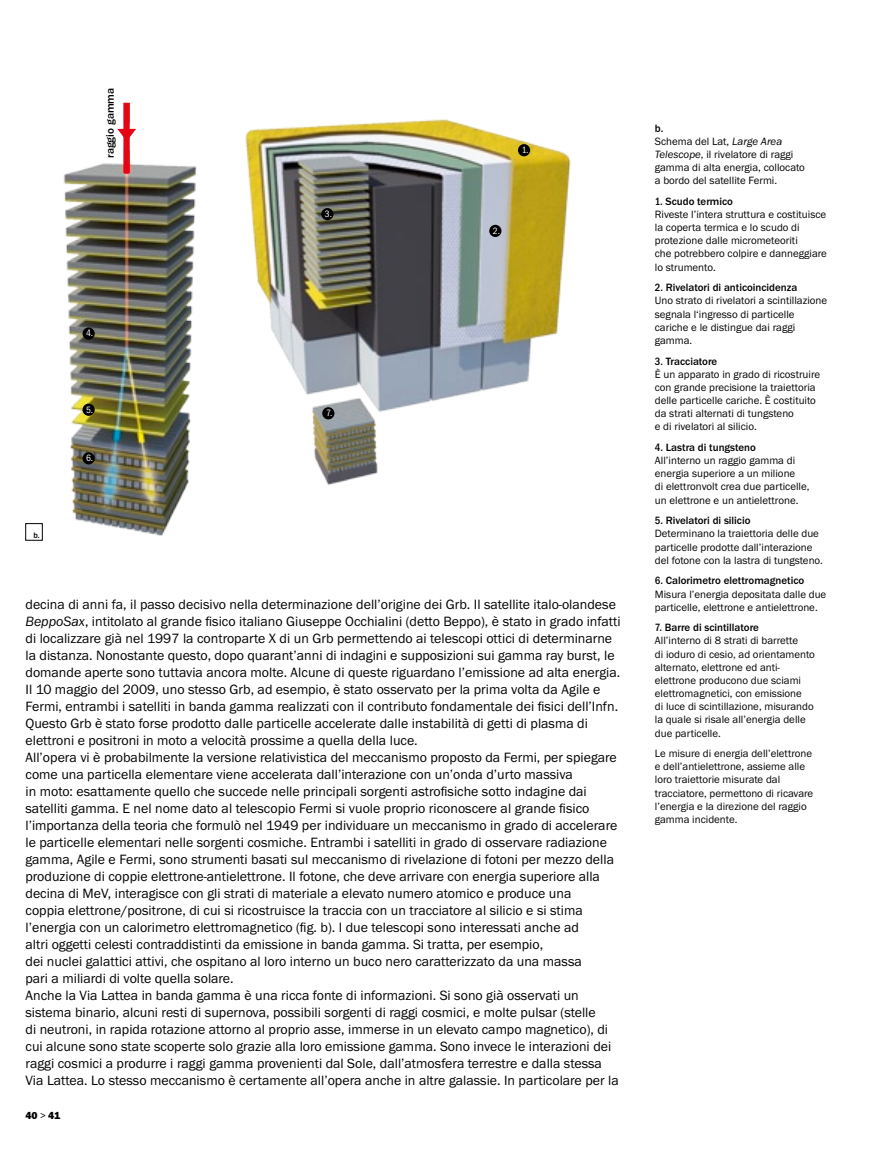
<style>
.page{position:relative;width:893px;height:1149px;background:#fff}
.page>*{position:absolute;margin:0;border:0;box-sizing:border-box;transform-origin:0 0}
.t1{font:13.95px/17px "Franklin Gothic";color:#000}
.t2{font:500 11.25px "Franklin Gothic";color:#000}
.t3{font:10.95px/13.2px "Franklin Gothic";color:#000}
.t4{font:800 10.5px "Franklin Gothic";color:#000}
.t5{font:condensed 9.45px "Franklin Gothic";color:#fff}
.t6{font:500 8.25px "Franklin Gothic";color:#000}
.s1{font-style:italic}
.s2{font-weight:400}
.s3{font-weight:500}
.s4{font-weight:500;font-stretch:condensed}
</style>
<div class="page">
<div style="left:26px;top:523px;width:17px;height:17px;border:1px solid #000"></div>
<img style="left:63px;top:163px;width:134px;height:373px">
<img style="left:245px;top:119px;width:326px;height:366px">
<svg style="left:117px;top:103px;width:19px;height:71px"></svg>
<div style="left:518px;top:144px;width:12px;height:12px;background:#000;border-radius:50%"></div>
<div style="left:489px;top:225px;width:12px;height:12px;background:#000;border-radius:50%"></div>
<div style="left:321px;top:208px;width:12px;height:12px;background:#000;border-radius:50%"></div>
<div style="left:83px;top:327px;width:12px;height:12px;background:#000;border-radius:50%"></div>
<div style="left:83px;top:403px;width:12px;height:12px;background:#000;border-radius:50%"></div>
<div style="left:83px;top:452px;width:12px;height:12px;background:#000;border-radius:50%"></div>
<div style="left:322px;top:407px;width:12px;height:12px;background:#000;border-radius:50%"></div>
<p class="t2" style="left:104px;top:158px;width:72px;rotate:-90deg">raggio gamma</p>
<p class="t6" style="left:34px;top:530px;width:8px">b.</p>
<p class="t5" style="left:86px;top:328px;width:9px">4.</p>
<p class="t5" style="left:86px;top:404px;width:9px">5.</p>
<p class="t5" style="left:86px;top:452px;width:9px">6.</p>
<p class="t5" style="left:325px;top:208px;width:9px">3.</p>
<p class="t5" style="left:326px;top:407px;width:8px">7.</p>
<p class="t5" style="left:522px;top:145px;width:8px">1.</p>
<p class="t5" style="left:493px;top:225px;width:9px">2.</p>
<p class="t1" style="left:26px;top:595px;width:597px">decina di anni fa, il passo decisivo nella determinazione dell’origine dei Grb. Il satellite italo-olandese <span class="s1">BeppoSax</span>, intitolato al grande fisico italiano Giuseppe Occhialini (detto Beppo), è stato in grado infatti di localizzare già nel 1997 la controparte X di un Grb permettendo ai telescopi ottici di determinarne la distanza. Nonostante questo, dopo quarant’anni di indagini e supposizioni sui gamma ray burst, le domande aperte sono tuttavia ancora molte. Alcune di queste riguardano l’emissione ad alta energia.<br>Il 10 maggio del 2009, uno stesso Grb, ad esempio, è stato osservato per la prima volta da Agile e Fermi, entrambi i satelliti in banda gamma realizzati con il contributo fondamentale dei fisici dell’Infn.<br>Questo Grb è stato forse prodotto dalle particelle accelerate dalle instabilità di getti di plasma di elettroni e positroni in moto a velocità prossime a quella della luce.<br>All’opera vi è probabilmente la versione relativistica del meccanismo proposto da Fermi, per spiegare come una particella elementare viene accelerata dall’interazione con un’onda d’urto massiva<br>in moto: esattamente quello che succede nelle principali sorgenti astrofisiche sotto indagine dai satelliti gamma. E nel nome dato al telescopio Fermi si vuole proprio riconoscere al grande fisico l’importanza della teoria che formulò nel 1949 per individuare un meccanismo in grado di accelerare le particelle elementari nelle sorgenti cosmiche. Entrambi i satelliti in grado di osservare radiazione gamma, Agile e Fermi, sono strumenti basati sul meccanismo di rivelazione di fotoni per mezzo della produzione di coppie elettrone-antielettrone. Il fotone, che deve arrivare con energia superiore alla decina di MeV, interagisce con gli strati di materiale a elevato numero atomico e produce una<br>coppia elettrone/positrone, di cui si ricostruisce la traccia con un tracciatore al silicio e si stima l’energia con un calorimetro elettromagnetico (fig. b). I due telescopi sono interessati anche ad<br>altri oggetti celesti contraddistinti da emissione in banda gamma. Si tratta, per esempio,<br>dei nuclei galattici attivi, che ospitano al loro interno un buco nero caratterizzato da una massa<br>pari a miliardi di volte quella solare.<br>Anche la Via Lattea in banda gamma è una ricca fonte di informazioni. Si sono già osservati un sistema binario, alcuni resti di supernova, possibili sorgenti di raggi cosmici, e molte pulsar (stelle<br>di neutroni, in rapida rotazione attorno al proprio asse, immerse in un elevato campo magnetico), di cui alcune sono state scoperte solo grazie alla loro emissione gamma. Sono invece le interazioni dei raggi cosmici a produrre i raggi gamma provenienti dal Sole, dall’atmosfera terrestre e dalla stessa Via Lattea. Lo stesso meccanismo è certamente all’opera anche in altre galassie. In particolare per la</p>
<p class="t4" style="left:26px;top:1109px;width:36px">40 <span class="s2">&gt;</span> 41</p>
<p class="t3" style="left:655px;top:121px;width:152px"><span class="s3">b.<br></span>Schema del Lat, <span class="s1">Large Area<br>Telescope</span>, il rivelatore di raggi gamma di alta energia, collocato a bordo del satellite Fermi.</p>
<p class="t3" style="left:655px;top:195px;width:174px"><span class="s4">1.</span> <span class="s3">Scudo termico<br></span>Riveste l’intera struttura e costituisce la coperta termica e lo scudo di protezione dalle micrometeoriti<br>che potrebbero colpire e danneggiare lo strumento.</p>
<p class="t3" style="left:655px;top:281px;width:174px"><span class="s4">2.</span> <span class="s3">Rivelatori di anticoincidenza<br></span>Uno strato di rivelatori a scintillazione segnala l‘ingresso di particelle cariche e le distingue dai raggi gamma.</p>
<p class="t3" style="left:655px;top:354px;width:167px"><span class="s4">3.</span> <span class="s3">Tracciatore<br></span>È un apparato in grado di ricostruire con grande precisione la traiettoria delle particelle cariche. È costituito da strati alternati di tungsteno<br>e di rivelatori al silicio.</p>
<p class="t3" style="left:655px;top:441px;width:156px"><span class="s4">4.</span> <span class="s3">Lastra di tungsteno<br></span>All’interno un raggio gamma di energia superiore a un milione<br>di elettronvolt crea due particelle, un elettrone e un antielettrone.</p>
<p class="t3" style="left:655px;top:514px;width:170px"><span class="s4">5.</span> <span class="s3">Rivelatori di silicio<br></span>Determinano la traiettoria delle due particelle prodotte dall’interazione del fotone con la lastra di tungsteno.</p>
<p class="t3" style="left:655px;top:574px;width:173px"><span class="s4">6.</span> <span class="s3">Calorimetro elettromagnetico<br></span>Misura l’energia depositata dalle due particelle, elettrone e antielettrone.</p>
<p class="t3" style="left:655px;top:621px;width:162px"><span class="s4">7.</span> <span class="s3">Barre di scintillatore<br></span>All’interno di 8 strati di barrette<br>di ioduro di cesio, ad orientamento alternato, elettrone ed anti&shy;elettrone producono due sciami elettromagnetici, con emissione<br>di luce di scintillazione, misurando la quale si risale all’energia delle due particelle.</p>
<p class="t3" style="left:655px;top:746px;width:160px">Le misure di energia dell’elettrone e dell’antielettrone, assieme alle loro traiettorie misurate dal tracciatore, permettono di ricavare l’energia e la direzione del raggio gamma incidente.</p>
</div>
